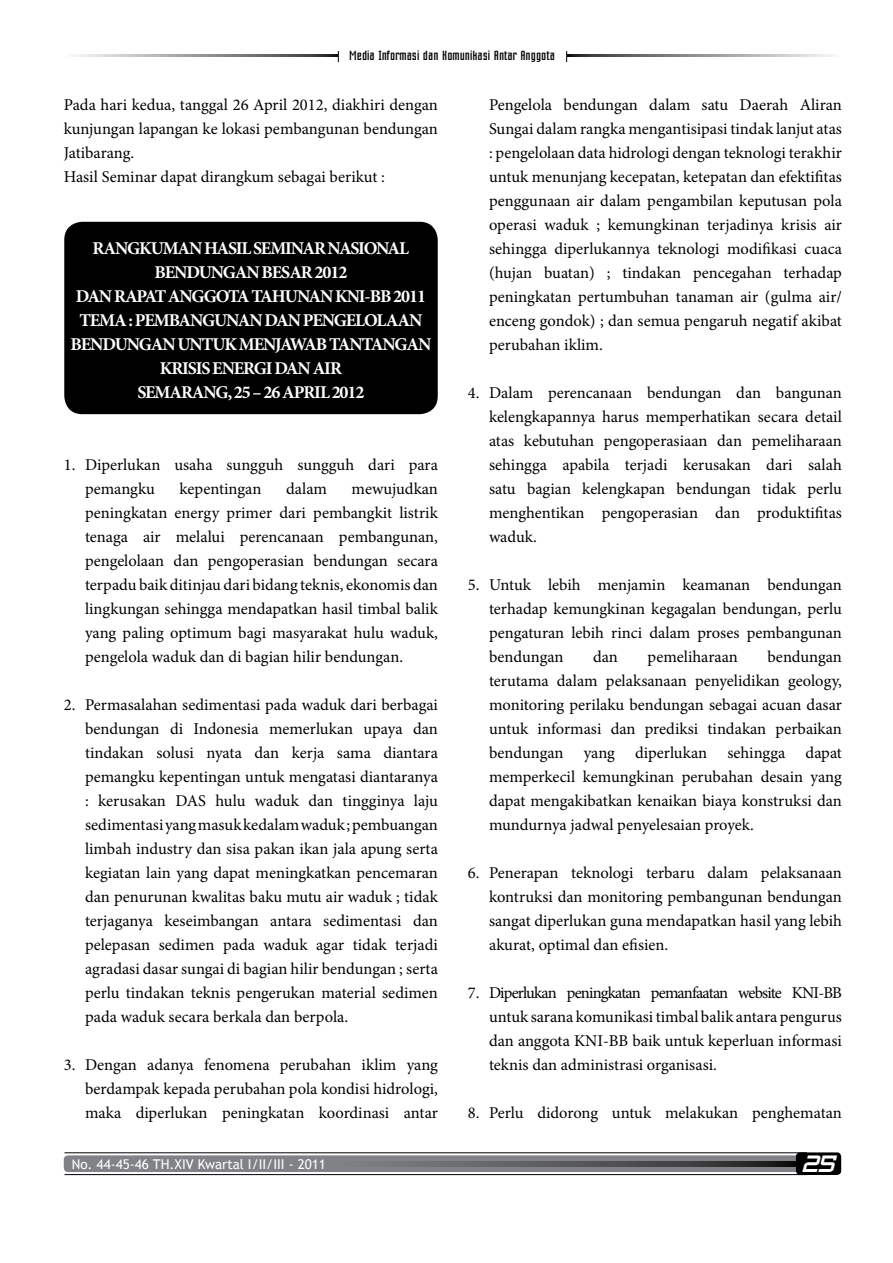
<style>
.page{position:relative;width:893px;height:1263px;background:#fff}
.page>*{position:absolute;margin:0;border:0;box-sizing:border-box;transform-origin:0 0}
.t1{font:italic 24px "Adventure Subtitles Normal";color:#fff}
.t2{font:700 18px/24px "Minion Pro";letter-spacing:-.06em;color:#fff;text-align:center}
.t3{font:16.5px/24px "Minion Pro";color:#000;text-align:justify}
.t4{font:13.5px "Vixar ASCI";color:#000;scale:1.25 1}
.t5{font:13.5px "Trebuchet MS";color:#fff}
</style>
<div class="page">
<hr style="left:64px;top:1152px;width:743px;height:1px;background:#000">
<hr style="left:64px;top:1174px;width:743px;height:1px;background:#000">
<div style="left:64px;top:1155px;width:745px;height:17px;background:#808285;border-radius:4px"></div>
<svg style="left:397px;top:1161px;width:399px;height:5px;background:#4e4e50"></svg>
<div style="left:796px;top:1152px;width:45px;height:23px;background:#000;border-radius:4px"></div>
<svg style="left:74px;top:54px;width:264px;height:3px"></svg>
<svg style="left:567px;top:54px;width:265px;height:3px"></svg>
<div style="left:64px;top:222px;width:374px;height:192px;background:#000;border-radius:18px"></div>
<p class="t4" style="left:349px;top:49px;width:166px">Media Informasi dan Komunikasi Antar Anggota</p>
<p class="t3" style="left:64px;top:93px;width:376px;text-align:left">Pada hari kedua, tanggal 26 April 2012, diakhiri dengan kunjungan lapangan ke lokasi pembangunan bendungan Jatibarang.<br>Hasil Seminar dapat dirangkum sebagai berikut :</p>
<p class="t3" style="left:489px;top:93px;width:354px">Pengelola bendungan dalam satu Daerah Aliran Sungai dalam rangka mengantisipasi tindak lanjut atas : pengelolaan data hidrologi dengan teknologi terakhir untuk menunjang kecepatan, ketepatan dan efektifitas penggunaan air dalam pengambilan keputusan pola operasi waduk ; kemungkinan terjadinya krisis air sehingga diperlukannya teknologi modifikasi cuaca (hujan buatan) ; tindakan pencegahan terhadap peningkatan pertumbuhan tanaman air (gulma air/ enceng gondok) ; dan semua pengaruh negatif akibat perubahan iklim.</p>
<p class="t3" style="left:489px;top:381px;width:354px;text-indent:-21px">4. Dalam perencanaan bendungan dan bangunan kelengkapannya harus memperhatikan secara detail atas kebutuhan pengoperasiaan dan pemeliharaan sehingga apabila terjadi kerusakan dari salah satu bagian kelengkapan bendungan tidak perlu menghentikan pengoperasian dan produktifitas waduk.</p>
<p class="t3" style="left:489px;top:573px;width:354px;text-indent:-21px">5. Untuk lebih menjamin keamanan bendungan terhadap kemungkinan kegagalan bendungan, perlu pengaturan lebih rinci dalam proses pembangunan bendungan</p>
<p class="t2" style="left:70px;top:236px;width:362px">RANGKUMAN HASIL SEMINAR NASIONAL<br>BENDUNGAN BESAR 2012<br>DAN RAPAT ANGGOTA TAHUNAN KNI-BB 2011<br>TEMA : PEMBANGUNAN DAN PENGELOLAAN<br>BENDUNGAN UNTUK MENJAWAB TANTANGAN<br>KRISIS ENERGI DAN AIR<br>SEMARANG, 25 – 26 APRIL 2012</p>
<p class="t3" style="left:85px;top:453px;width:354px;text-indent:-21px">1. Diperlukan usaha sungguh sungguh dari para pemangku</p>
<p class="t3" style="left:85px;top:477px;width:354px;text-indent:267px">mewujudkan peningkatan energy primer dari pembangkit listrik tenaga air melalui perencanaan pembangunan, pengelolaan dan pengoperasian bendungan secara terpadu baik ditinjau dari bidang teknis, ekonomis dan lingkungan sehingga mendapatkan hasil timbal balik yang paling optimum bagi masyarakat hulu waduk, pengelola waduk dan di bagian hilir bendungan.</p>
<p class="t3" style="left:85px;top:693px;width:354px;text-indent:-21px">2. Permasalahan sedimentasi pada waduk dari berbagai bendungan di Indonesia memerlukan upaya dan tindakan solusi nyata dan kerja sama diantara pemangku kepentingan untuk mengatasi diantaranya : kerusakan DAS hulu waduk dan tingginya laju sedimentasi yang masuk kedalam waduk ; pembuangan limbah industry dan sisa pakan ikan jala apung serta kegiatan lain yang dapat meningkatkan pencemaran dan penurunan kwalitas baku mutu air waduk ; tidak terjaganya keseimbangan antara sedimentasi dan pelepasan sedimen pada waduk agar tidak terjadi agradasi dasar sungai di bagian hilir bendungan ; serta perlu tindakan teknis pengerukan material sedimen pada waduk secara berkala dan berpola.</p>
<p class="t3" style="left:85px;top:1053px;width:354px;text-indent:-21px">3. Dengan adanya fenomena perubahan iklim yang berdampak kepada perubahan pola kondisi hidrologi, maka diperlukan peningkatan koordinasi antar</p>
<p class="t3" style="left:180px;top:477px;width:83px">kepentingan</p>
<p class="t3" style="left:286px;top:477px;width:42px">dalam</p>
<p class="t3" style="left:489px;top:645px;width:354px;text-indent:278px">bendungan terutama dalam pelaksanaan penyelidikan geology, monitoring perilaku bendungan sebagai acuan dasar untuk informasi dan prediksi tindakan perbaikan bendungan yang diperlukan sehingga dapat memperkecil kemungkinan perubahan desain yang dapat mengakibatkan kenaikan biaya konstruksi dan mundurnya jadwal penyelesaian proyek.</p>
<p class="t3" style="left:489px;top:861px;width:354px;text-indent:-21px">6. Penerapan teknologi terbaru dalam pelaksanaan kontruksi dan monitoring pembangunan bendungan sangat diperlukan guna mendapatkan hasil yang lebih akurat, optimal dan efisien.</p>
<p class="t3" style="left:489px;top:981px;width:354px;text-indent:-21px">7. Diperlukan peningkatan pemanfaatan website KNI-BB untuk sarana komunikasi timbal balik antara pengurus dan anggota KNI-BB baik untuk keperluan informasi teknis dan administrasi organisasi.</p>
<p class="t3" style="left:468px;top:1101px;width:376px">8. Perlu didorong untuk melakukan penghematan</p>
<p class="t3" style="left:593px;top:645px;width:26px">dan</p>
<p class="t3" style="left:648px;top:645px;width:92px">pemeliharaan</p>
<p class="t5" style="left:72px;top:1156px;width:256px">No. 44-45-46 TH.XIV Kwartal I/II/III - 2011</p>
<h1 class="t1" style="left:802px;top:1155px;width:41px">25</h1>
</div>
